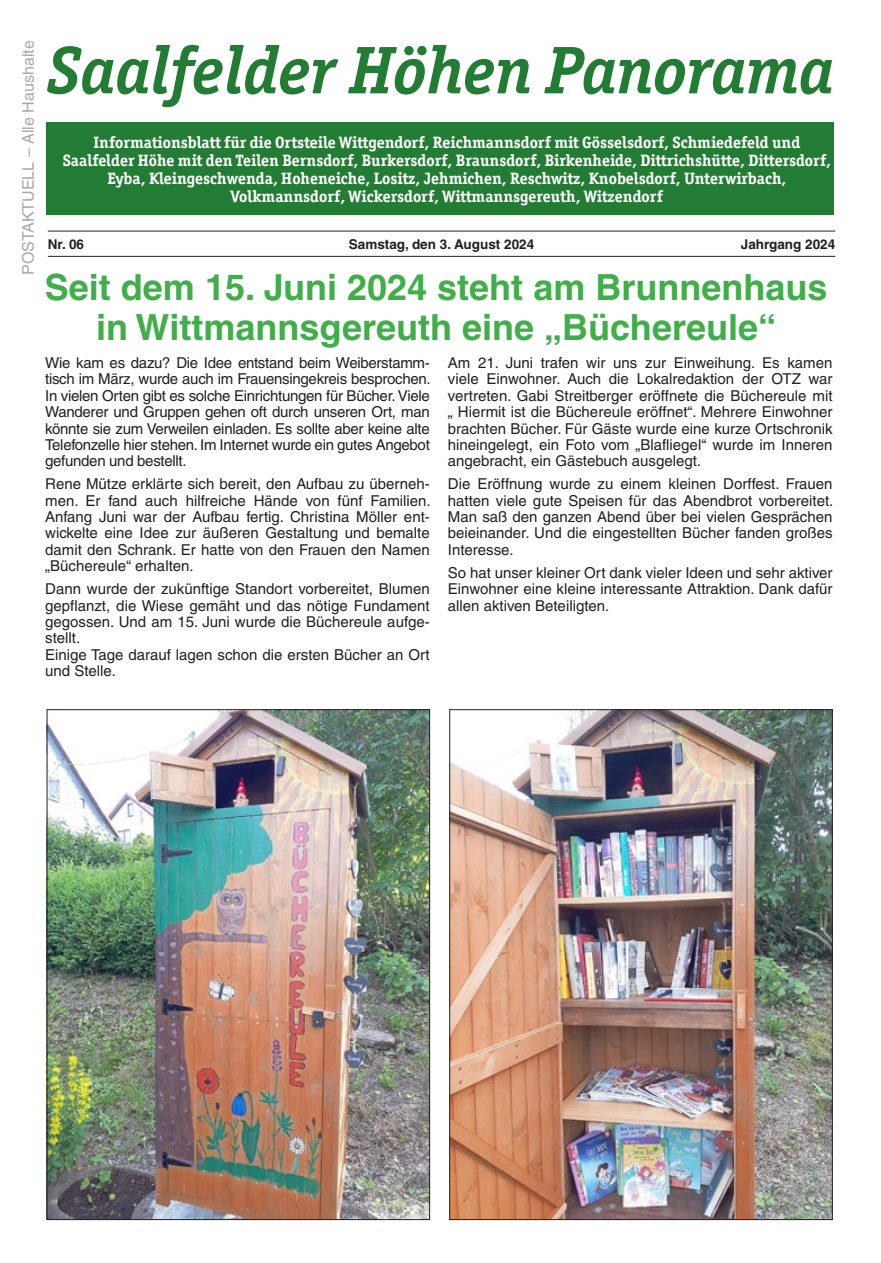
<style>
.page{position:relative;width:881px;height:1263px;background:#fff}
.page>*{position:absolute;margin:0;border:0;box-sizing:border-box;transform-origin:0 0}
.t1{font:italic 700 67.5px "Officina Ser ITC";color:#237c33}
.Überschrift{font:700 36px/39.3px "Helvetica LT";color:#40ae49;text-align:center}
.t2{font:700 16.5px/18px "Officina Ser ITC";color:#fff;text-align:center}
.Postaktuell{font:16.05px "Helvetica LT";color:#a8a9ad}
.t3{font:15px/16.4px "Helvetica LT";color:#231f20;text-align:justify}
.t4{font:700 13.5px "Helvetica LT";color:#231f20}
</style>
<div class="page">
<hr style="left:48px;top:256px;width:786px;height:1px;background:#231f20">
<hr style="left:48px;top:231px;width:786px;height:1px;background:#231f20">
<div style="left:47px;top:123px;width:786px;height:92px;background:#237c33"></div>
<img style="left:49px;top:711px;width:378px;height:507px">
<img style="left:451px;top:711px;width:379px;height:507px">
<p class="Postaktuell" style="left:19px;top:275px;width:236px;rotate:-90deg">POSTAKTUELL – Alle Haushalte</p>
<p class="t1" style="left:47px;top:30px;width:788px">Saalfelder Höhen Panorama</p>
<p class="t2" style="left:63px;top:133px;width:769px">Informationsblatt für die Ortsteile Wittgendorf, Reichmannsdorf mit Gösselsdorf, Schmiedefeld und Saalfelder Höhe mit den Teilen Bernsdorf, Burkersdorf, Braunsdorf, Birkenheide, Dittrichshütte, Dittersdorf, Eyba, Kleingeschwenda, Hoheneiche, Lositz, Jehmichen, Reschwitz, Knobelsdorf, Unterwirbach, Volkmannsdorf, Wickersdorf, Wittmannsgereuth, Witzendorf</p>
<p class="t4" style="left:48px;top:236px;width:38px">Nr. 06</p>
<p class="t4" style="left:349px;top:236px;width:187px">Samstag, den 3. August 2024</p>
<p class="t4" style="left:740px;top:236px;width:96px">Jahrgang 2024</p>
<p class="Überschrift" style="left:45px;top:268px;width:784px">Seit dem 15. Juni 2024 steht am Brunnenhaus in Wittmannsgereuth eine „Büchereule“</p>
<p class="t3" style="left:45px;top:355px;width:387px">Wie kam es dazu? Die Idee entstand beim Weiberstamm&shy;tisch im März, wurde auch im Frauensingekreis besprochen.<br>In vielen Orten gibt es solche Einrichtungen für Bücher. Viele Wanderer und Gruppen gehen oft durch unseren Ort, man könnte sie zum Verweilen einladen. Es sollte aber keine alte Telefonzelle hier stehen. Im Internet wurde ein gutes Angebot gefunden und bestellt.</p>
<p class="t3" style="left:45px;top:476px;width:387px">Rene Mütze erklärte sich bereit, den Aufbau zu überneh&shy;men. Er fand auch hilfreiche Hände von fünf Familien.<br>Anfang Juni war der Aufbau fertig. Christina Möller ent&shy;wickelte eine Idee zur äußeren Gestaltung und bemalte damit den Schrank. Er hatte von den Frauen den Namen „Büchereule“ erhalten.</p>
<p class="t3" style="left:45px;top:581px;width:386px">Dann wurde der zukünftige Standort vorbereitet, Blumen gepflanzt, die Wiese gemäht und das nötige Fundament gegossen. Und am 15. Juni wurde die Büchereule aufge&shy;stellt.</p>
<p class="t3" style="left:45px;top:646px;width:386px">Einige Tage darauf lagen schon die ersten Bücher an Ort und Stelle.</p>
<p class="t3" style="left:447px;top:355px;width:386px">Am 21. Juni trafen wir uns zur Einweihung. Es kamen viele Einwohner. Auch die Lokalredaktion der OTZ war vertreten. Gabi Streitberger eröffnete die Büchereule mit „ Hiermit ist die Büchereule eröffnet“. Mehrere Einwohner brachten Bücher. Für Gäste wurde eine kurze Ortschronik hineingelegt, ein Foto vom „Blafliegel“ wurde im Inneren angebracht, ein Gästebuch ausgelegt.</p>
<p class="t3" style="left:447px;top:476px;width:387px">Die Eröffnung wurde zu einem kleinen Dorffest. Frauen hatten viele gute Speisen für das Abendbrot vorbereitet.<br>Man saß den ganzen Abend über bei vielen Gesprächen beieinander. Und die eingestellten Bücher fanden großes Interesse.</p>
<p class="t3" style="left:447px;top:564px;width:386px">So hat unser kleiner Ort dank vieler Ideen und sehr aktiver Einwohner eine kleine interessante Attraktion. Dank dafür allen aktiven Beteiligten.</p>
</div>
